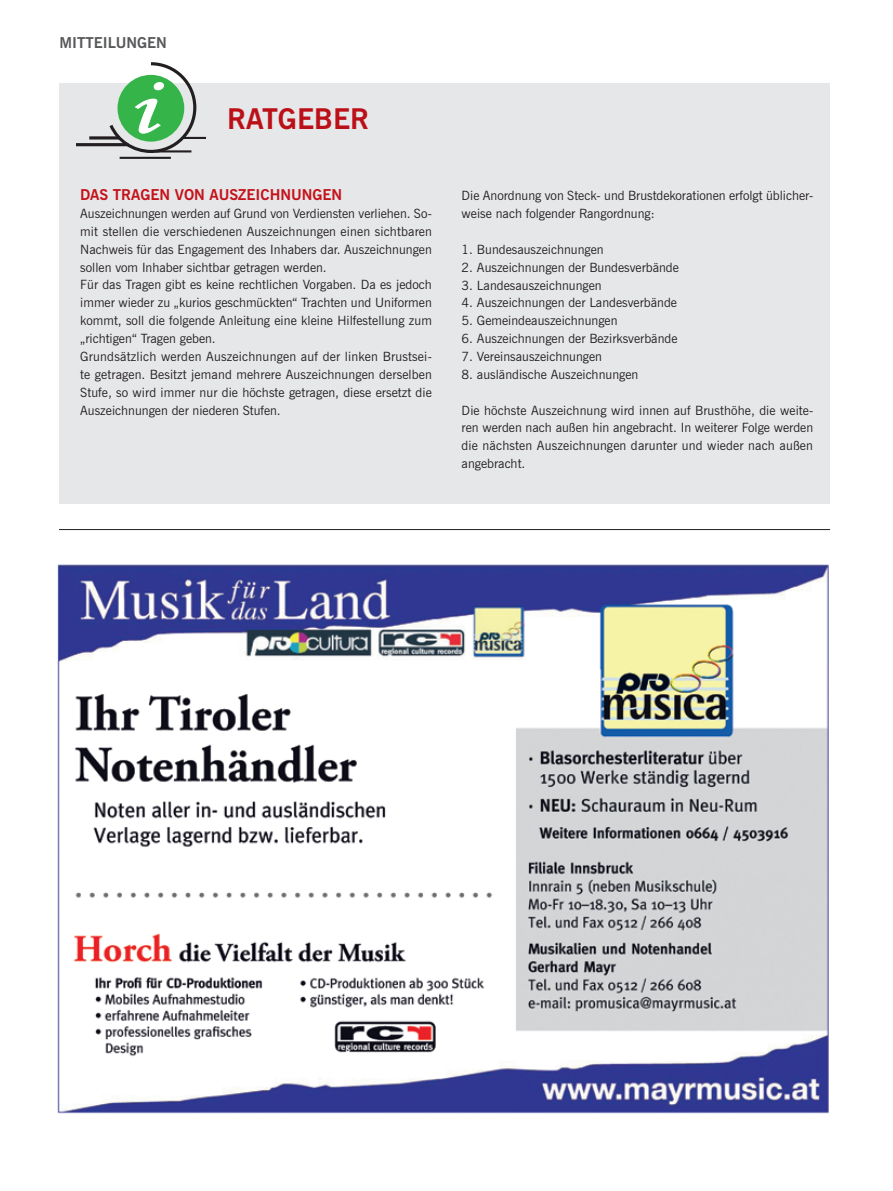
<style>
.page{position:relative;width:893px;height:1191px;background:#fff}
.page>*{position:absolute;margin:0;border:0;box-sizing:border-box;transform-origin:0 0}
.t1{font:700 28.5px "News Gothic BT";color:#bb1018}
.t2{font:700 15px "News Gothic BT";color:#c4121a}
.t3{font:700 15px "News Gothic BT";color:#57585a}
.t4{font:12.75px/17.9px "News Gothic BT";color:#231f20}
</style>
<div class="page">
<div style="left:59px;top:83px;width:770px;height:421px;background:#e6e7e9"></div>
<hr style="left:89px;top:136px;width:30px;height:3px;background:#231f20">
<hr style="left:183px;top:137px;width:23px;height:2px;background:#231f20">
<hr style="left:76px;top:143px;width:52px;height:3px;background:#231f20">
<hr style="left:120px;top:157px;width:51px;height:2px;background:#231f20">
<svg style="left:107px;top:62px;width:91px;height:91px"></svg>
<img style="left:57px;top:564px;width:772px;height:550px">
<hr style="left:59px;top:529px;width:771px;height:1px;background:#231f20">
<p class="t3" style="left:60px;top:34px;width:109px">MITTEILUNGEN</p>
<h1 class="t1" style="left:227px;top:101px;width:124px">RATGEBER</h1>
<p class="t2" style="left:80px;top:186px;width:10px">DAS</p>
<p class="t2" style="left:113px;top:186px;width:108px">TRAGEN VON AUS</p>
<p class="t2" style="left:238px;top:186px;width:43px">ZEICHNUN</p>
<p class="t2" style="left:312px;top:186px;width:20px">GEN</p>
<p class="t4" style="left:80px;top:204px;width:353px">Auszeichnungen werden auf Grund von Verdiensten verliehen. So&shy;mit stellen die verschiedenen Auszeichnungen einen sichtbaren Nachweis für das Engagement des Inhabers dar. Auszeichnungen sollen vom Inhaber sichtbar getragen werden.<br>Für das Tragen gibt es keine rechtlichen Vorgaben. Da es jedoch immer wieder zu „kurios geschmückten“ Trachten und Uniformen kommt, soll die folgende Anleitung eine kleine Hilfestellung zum „richtigen“ Tragen geben.<br>Grundsätzlich werden Auszeichnungen auf der linken Brustsei&shy;te getragen. Besitzt jemand mehrere Auszeichnungen derselben Stufe, so wird immer nur die höchste getragen, diese ersetzt die Auszeichnungen der niederen Stufen.</p>
<p class="t4" style="left:462px;top:187px;width:353px">Die Anordnung von Steck- und Brustdekorationen erfolgt üblicher&shy;weise nach folgender Rangordnung:</p>
<p class="t4" style="left:462px;top:240px;width:144px">1. Bundesauszeichnungen</p>
<p class="t4" style="left:462px;top:258px;width:219px">2. Auszeichnungen der Bundesverbände</p>
<p class="t4" style="left:462px;top:276px;width:142px">3. Landesauszeichnungen</p>
<p class="t4" style="left:462px;top:294px;width:217px">4. Auszeichnungen der Landesverbände</p>
<p class="t4" style="left:462px;top:312px;width:157px">5. Gemeindeauszeichnungen</p>
<p class="t4" style="left:462px;top:329px;width:217px">6. Auszeichnungen der Bezirksverbände</p>
<p class="t4" style="left:462px;top:347px;width:142px">7. Vereinsauszeichnungen</p>
<p class="t4" style="left:462px;top:365px;width:178px">8. ausländische Auszeichnungen</p>
<p class="t4" style="left:462px;top:401px;width:353px;text-align:justify">Die höchste Auszeichnung wird innen auf Brusthöhe, die weite&shy;ren werden nach außen hin angebracht. In weiterer Folge werden die nächsten Auszeichnungen darunter und wieder nach außen angebracht.</p>
</div>
